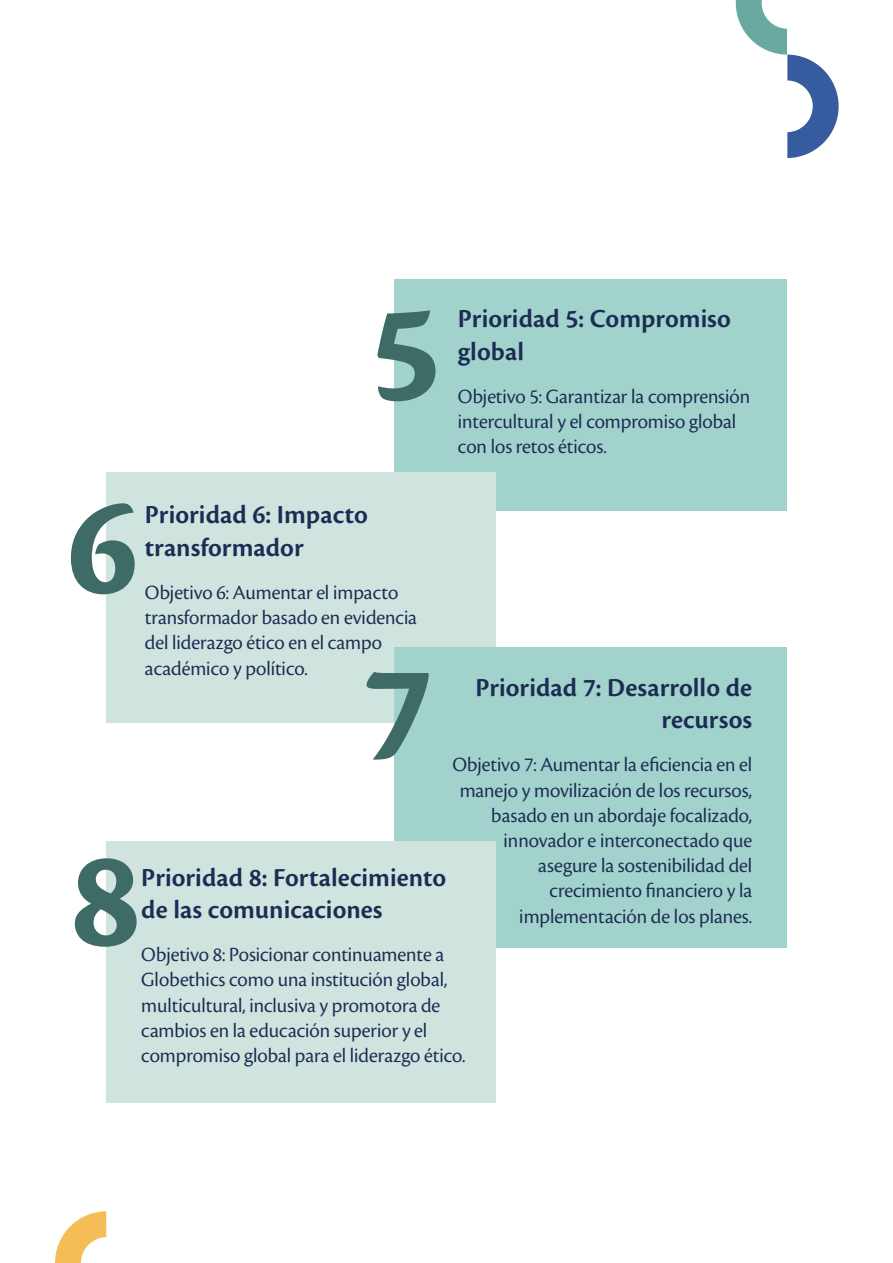
<style>
.page{position:relative;width:893px;height:1263px;background:#fff}
.page>*{position:absolute;margin:0;border:0;box-sizing:border-box;transform-origin:0 0}
.t1{font:700 144px "Cronos Pro";color:#3e6b65}
.t2{font:600 27px/32.4px "Cronos Pro";color:#1d2c53}
.t3{font:21px/25.2px "Cronos Pro Disp";color:#1d2c53}
</style>
<div class="page">
<svg style="left:55px;top:1211px;width:51px;height:52px"></svg>
<svg style="left:736px;top:0;width:103px;height:158px"></svg>
<div style="left:394px;top:279px;width:393px;height:232px;background:#a1d3cc"></div>
<div style="left:106px;top:472px;width:390px;height:251px;background:#cfe3df"></div>
<div style="left:394px;top:648px;width:393px;height:300px;background:#a1d3cc"></div>
<div style="left:106px;top:842px;width:390px;height:261px;background:#cfe3df"></div>
<h1 class="t1" style="left:370px;top:285px;width:73px">5</h1>
<p class="t2" style="left:458px;top:304px;width:275px">Prioridad 5: Compromiso global</p>
<p class="t3" style="left:458px;top:385px;width:294px">Objetivo 5: Garantizar la comprensión intercultural y el compromiso global con los retos éticos.</p>
<h1 class="t1" style="left:67px;top:480px;width:73px">6</h1>
<p class="t2" style="left:145px;top:500px;width:224px">Prioridad 6: Impacto transformador</p>
<p class="t3" style="left:145px;top:580px;width:273px">Objetivo 6: Aumentar el impacto transformador basado en evidencia del liderazgo ético en el campo académico y político.</p>
<h1 class="t1" style="left:362px;top:646px;width:73px">7</h1>
<p class="t2" style="left:475px;top:672px;width:278px;text-align:right">Prioridad 7: Desarrollo de recursos</p>
<p class="t3" style="left:452px;top:753px;width:301px;text-align:right">Objetivo 7: Aumentar la eficiencia en el manejo y movilización de los recursos, basado en un abordaje focalizado, innovador e interconectado que asegure la sostenibilidad del crecimiento financiero y la implementación de los planes.</p>
<h1 class="t1" style="left:70px;top:833px;width:73px">8</h1>
<p class="t2" style="left:141px;top:862px;width:306px">Prioridad 8: Fortalecimiento de las comunicaciones</p>
<p class="t3" style="left:141px;top:943px;width:325px">Objetivo 8: Posicionar continuamente a Globethics como una institución global, multicultural, inclusiva y promotora de cambios en la educación superior y el compromiso global para el liderazgo ético.</p>
</div>
